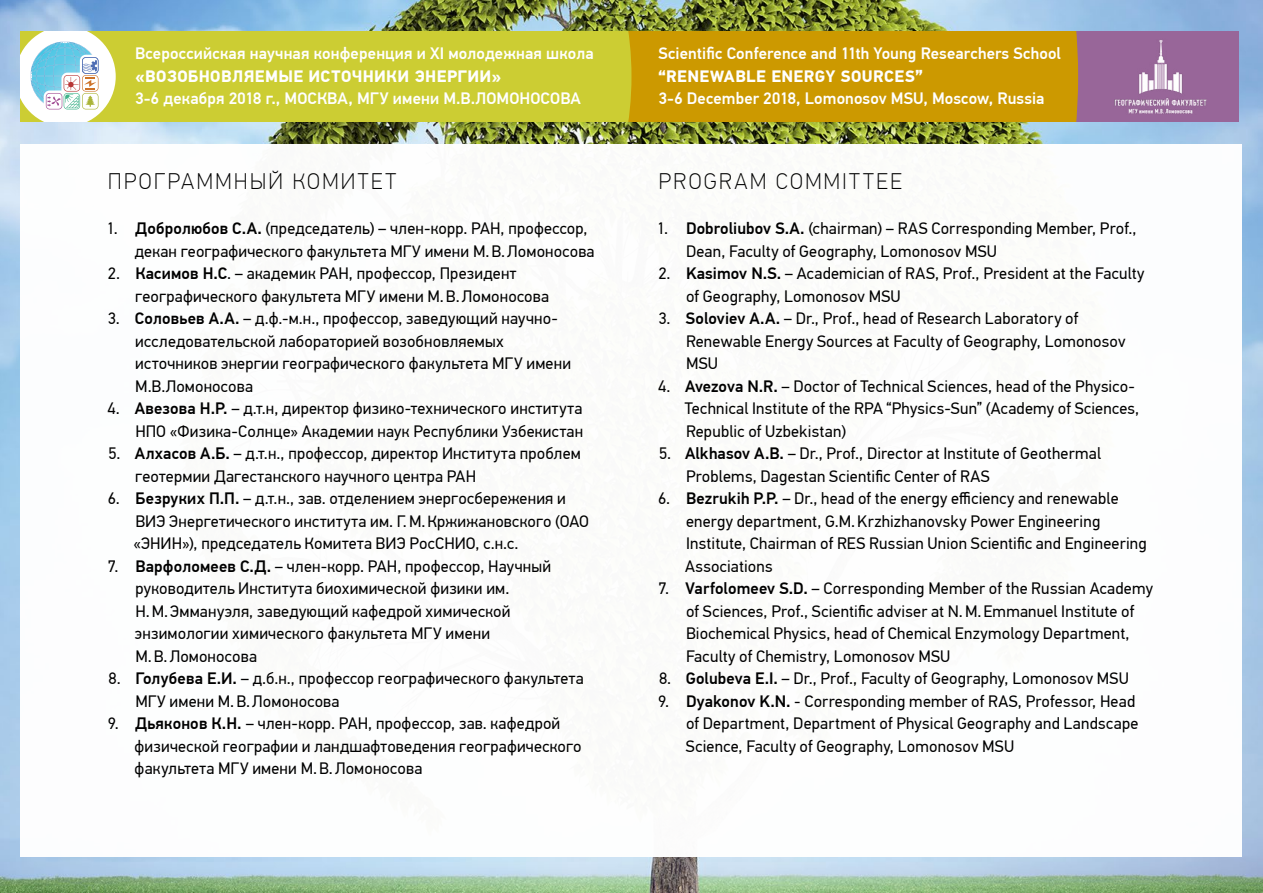
<style>
.page{position:relative;width:1263px;height:893px;background:#fff}
.page>*{position:absolute;margin:0;border:0;box-sizing:border-box;transform-origin:0 0}
.t1{font:100 22.5px "PF Din Text Pro";letter-spacing:.095em;color:#000}
.t2{font:16.5px/22.5px "PF Din Text Pro";letter-spacing:.01em;color:#000}
.t3{font:500 16.5px "PF Din Text Pro";letter-spacing:.005em;color:#fff}
.t4{font:700 16.5px "PF Din Text Pro";letter-spacing:.025em;color:#fff}
.s1{font-weight:500}
</style>
<div class="page">
<img style="left:0;top:0;width:1263px;height:893px">
<div style="left:21px;top:32px;width:1218px;height:90px;background:#986699"></div>
<div style="left:631px;top:32px;width:447px;height:90px;background:#c90"></div>
<div style="left:116px;top:32px;width:515px;height:90px;background:#cccd33"></div>
<svg style="left:21px;top:32px;width:95px;height:90px"></svg>
<div style="left:21px;top:144px;width:1221px;height:713px;background:#fff"></div>
<img style="left:1114px;top:40px;width:93px;height:74px">
<p class="t3" style="left:135px;top:44px;width:460px">Всероссийская научная конференция и XI молодежная школа</p>
<p class="t4" style="left:135px;top:66px;width:368px">«ВОЗОБНОВЛЯЕМЫЕ ИСТОЧНИКИ ЭНЕРГИИ»</p>
<p class="t3" style="left:135px;top:89px;width:447px">3-6 декабря 2018 г., МОСКВА, МГУ имени М.В.ЛОМОНОСОВА</p>
<h1 class="t1" style="left:108px;top:168px;width:290px">ПРОГРАММНЫЙ КОМИТЕТ</h1>
<p class="t2" style="left:135px;top:217px;width:461px;text-indent:-28px">1. <span class="s1">Добролюбов С.А.</span> (председатель) – член-корр. РАН, профессор, декан географического факультета МГУ имени М.В.Ломоносова</p>
<p class="t2" style="left:135px;top:262px;width:415px;text-indent:-27px">2. <span class="s1">Касимов Н.С</span>. – академик РАН, профессор, Президент географического факультета МГУ имени М.В.Ломоносова</p>
<p class="t2" style="left:135px;top:307px;width:437px;text-indent:-27px">3. <span class="s1">Соловьев А.А.</span> – д.ф.-м.н., профессор, заведующий научно&shy;исследовательской лабораторией возобновляемых источников энергии географического факультета МГУ имени М.В.Ломоносова</p>
<p class="t2" style="left:108px;top:397px;width:477px;text-align:right">4. <span class="s1">Авезова Н.Р.</span> – д.т.н, директор физико-технического института<br>НПО «Физика-Солнце» Академии наук Республики Узбекистан</p>
<p class="t2" style="left:135px;top:442px;width:447px;text-indent:-27px">5. <span class="s1">Алхасов А.Б.</span> – д.т.н., профессор, директор Института проблем геотермии Дагестанского научного центра РАН</p>
<p class="t2" style="left:133px;top:487px;width:457px;text-indent:-26px">6. <span class="s1">Безруких П.П.</span> – д.т.н., зав. отделением энергосбережения и<br>ВИЭ Энергетического института им. Г.М.Кржижановского (ОАО «ЭНИН»), председатель Комитета ВИЭ РосСНИО, с.н.с.</p>
<p class="t2" style="left:135px;top:555px;width:418px;text-indent:-27px">7. <span class="s1">Варфоломеев С.Д.</span> – член-корр. РАН, профессор, Научный руководитель Института биохимической физики им.<br>Н.М.Эммануэля, заведующий кафедрой химической энзимологии химического факультета МГУ имени М.В.Ломоносова</p>
<p class="t2" style="left:135px;top:667px;width:450px;text-indent:-27px">8. <span class="s1">Голубева Е.И.</span> – д.б.н., профессор географического факультета<br>МГУ имени М.В.Ломоносова</p>
<p class="t2" style="left:135px;top:712px;width:449px;text-indent:-27px">9. <span class="s1">Дьяконов К.Н.</span> – член-корр. РАН, профессор, зав. кафедрой физической географии и ландшафтоведения географического факультета МГУ имени М.В.Ломоносова</p>
<p class="t3" style="left:658px;top:44px;width:404px">Scientific Conference and 11th Young Researchers School</p>
<p class="t4" style="left:658px;top:66px;width:266px">“RENEWABLE ENERGY SOURCES”</p>
<p class="t3" style="left:658px;top:89px;width:387px">3-6 December 2018, Lomonosov MSU, Moscow, Russia</p>
<h1 class="t1" style="left:658px;top:168px;width:245px">PROGRAM COMMITTEE</h1>
<p class="t2" style="left:686px;top:217px;width:452px;text-indent:-29px">1. <span class="s1">Dobroliubov S.A.</span> (chairman) – RAS Corresponding Member, Prof.,<br>Dean, Faculty of Geography, Lomonosov MSU</p>
<p class="t2" style="left:686px;top:262px;width:460px;text-indent:-28px">2. <span class="s1">Kasimov N.S.</span> – Academician of RAS, Prof., President at the Faculty of Geography, Lomonosov MSU</p>
<p class="t2" style="left:686px;top:307px;width:441px;text-indent:-28px">3. <span class="s1">Soloviev A.A.</span> – Dr., Prof., head of Research Laboratory of<br>Renewable Energy Sources at Faculty of Geography, Lomonosov<br>MSU</p>
<p class="t2" style="left:685px;top:375px;width:456px;text-indent:-27px">4. <span class="s1">Avezova N.R.</span> – Doctor of Technical Sciences, head of the Physico-<br>Technical Institute of the RPA “Physics-Sun” (Academy of Sciences,<br>Republic of Uzbekistan)</p>
<p class="t2" style="left:686px;top:442px;width:416px;text-indent:-27px">5. <span class="s1">Alkhasov A.B.</span> – Dr., Prof., Director at Institute of Geothermal<br>Problems, Dagestan Scientific Center of RAS</p>
<p class="t2" style="left:685px;top:487px;width:463px;text-indent:-27px">6. <span class="s1">Bezrukih P.P.</span> – Dr., head of the energy efficiency and renewable energy department, G.M.Krzhizhanovsky Power Engineering Institute, Chairman of RES Russian Union Scientific and Engineering Associations</p>
<p class="t2" style="left:686px;top:577px;width:468px;text-indent:-28px">7. <span class="s1">Varfolomeev S.D.</span> – Corresponding Member of the Russian Academy of Sciences, Prof., Scientific adviser at N.M.Emmanuel Institute of Biochemical Physics, head of Chemical Enzymology Department, Faculty of Chemistry, Lomonosov MSU</p>
<p class="t2" style="left:659px;top:667px;width:471px">8. <span class="s1">Golubeva E.I.</span> – Dr., Prof., Faculty of Geography, Lomonosov MSU</p>
<p class="t2" style="left:686px;top:690px;width:454px;text-indent:-28px">9. <span class="s1">Dyakonov K.N.</span> - Corresponding member of RAS, Professor, Head of Department, Department of Physical Geography and Landscape<br>Science, Faculty of Geography, Lomonosov MSU</p>
</div>
